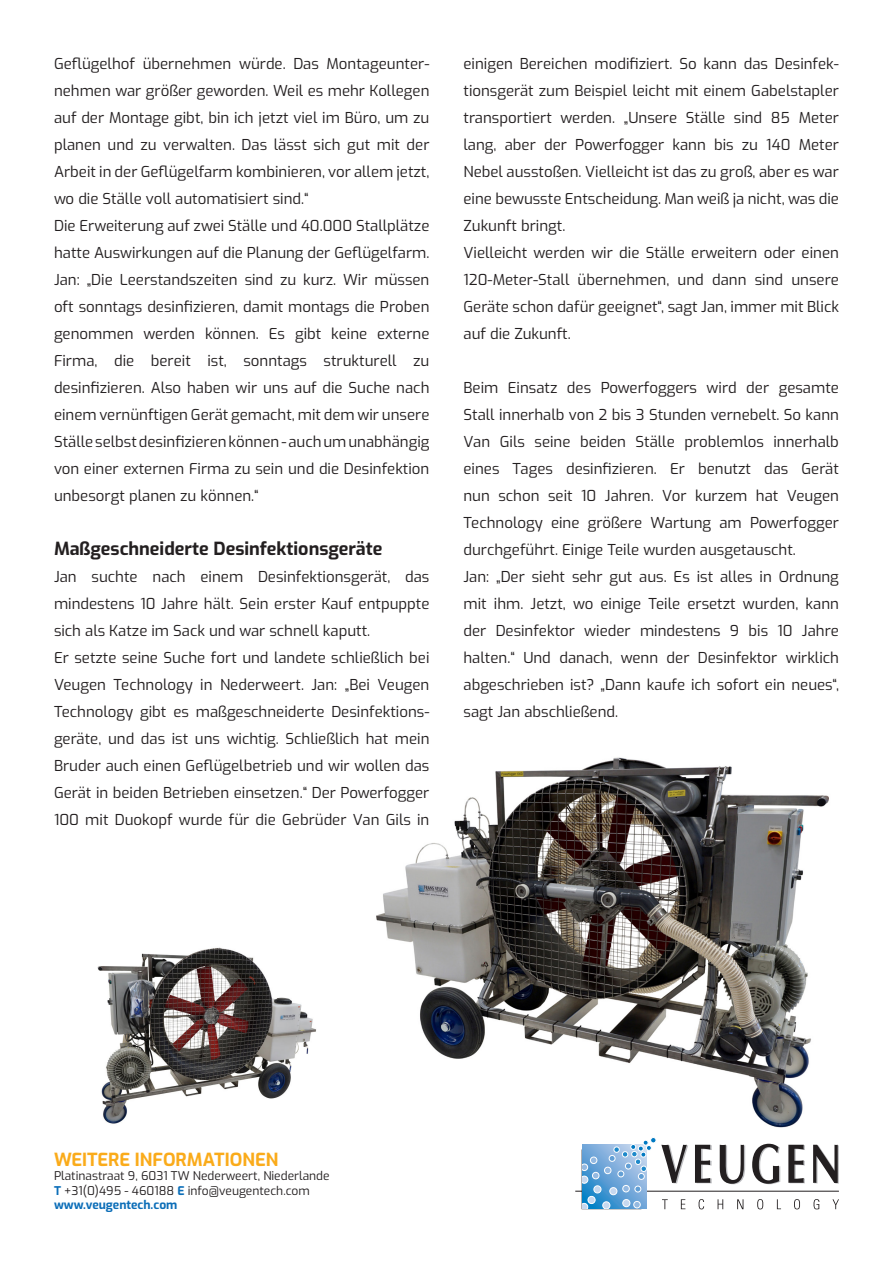
<style>
.page{position:relative;width:893px;height:1263px;background:#fff}
.page>*{position:absolute;margin:0;border:0;box-sizing:border-box;transform-origin:0 0}
.t1{font:700 18px "Exo";color:#231f20}
.t2{font:700 18px "Exo";color:#faab1a}
.t3{font:15px/27px "Exo";color:#231f20;text-align:justify}
.t4{font:12px "Exo";color:#231f20}
.t5{font:700 12px "Exo";color:#0c6eb8}
.s1{font-weight:700;color:#0c6eb8}
</style>
<div class="page">
<img style="left:376px;top:757px;width:453px;height:371px">
<img style="left:97px;top:947px;width:219px;height:177px">
<svg style="left:695px;top:1145px;width:17px;height:38px"></svg>
<svg style="left:720px;top:1145px;width:25px;height:39px"></svg>
<svg style="left:752px;top:1144px;width:28px;height:40px"></svg>
<svg style="left:788px;top:1145px;width:17px;height:38px"></svg>
<svg style="left:813px;top:1145px;width:26px;height:38px"></svg>
<hr style="left:575px;top:1191px;width:264px;height:1px;background:#231f20">
<svg style="left:699px;top:1199px;width:5px;height:10px"></svg>
<svg style="left:718px;top:1199px;width:5px;height:10px"></svg>
<svg style="left:737px;top:1199px;width:6px;height:10px"></svg>
<svg style="left:757px;top:1199px;width:6px;height:10px"></svg>
<svg style="left:777px;top:1199px;width:4px;height:10px"></svg>
<svg style="left:794px;top:1199px;width:6px;height:10px"></svg>
<svg style="left:813px;top:1199px;width:6px;height:10px"></svg>
<svg style="left:832px;top:1199px;width:7px;height:10px"></svg>
<svg style="left:581px;top:1137px;width:107px;height:72px"></svg>
<p class="t3" style="left:54px;top:49px;width:377px">Geflügelhof übernehmen würde. Das Montageunter&shy;nehmen war größer geworden. Weil es mehr Kollegen auf der Montage gibt, bin ich jetzt viel im Büro, um zu planen und zu verwalten. Das lässt sich gut mit der Arbeit in der Geflügelfarm kombinieren, vor allem jetzt, wo die Ställe voll automatisiert sind.“</p>
<p class="t3" style="left:54px;top:211px;width:377px">Die Erweiterung auf zwei Ställe und 40.000 Stallplätze hatte Auswirkungen auf die Planung der Geflügelfarm.<br>Jan: „Die Leerstandszeiten sind zu kurz. Wir müssen oft sonntags desinfizieren, damit montags die Proben genommen werden können. Es gibt keine externe Firma, die bereit ist, sonntags strukturell zu desinfizieren. Also haben wir uns auf die Suche nach einem vernünftigen Gerät gemacht, mit dem wir unsere Ställe selbst desinfizieren können - auch um unabhängig von einer externen Firma zu sein und die Desinfektion unbesorgt planen zu können.“</p>
<p class="t1" style="left:54px;top:535px;width:330px">Maßgeschneiderte Desinfektionsgeräte</p>
<p class="t3" style="left:54px;top:562px;width:377px">Jan suchte nach einem Desinfektionsgerät, das mindestens 10 Jahre hält. Sein erster Kauf entpuppte sich als Katze im Sack und war schnell kaputt.</p>
<p class="t3" style="left:54px;top:643px;width:377px">Er setzte seine Suche fort und landete schließlich bei Veugen Technology in Nederweert. Jan: „Bei Veugen Technology gibt es maßgeschneiderte Desinfektions&shy;geräte, und das ist uns wichtig. Schließlich hat mein Bruder auch einen Geflügelbetrieb und wir wollen das Gerät in beiden Betrieben einsetzen.“ Der Powerfogger 100 mit Duokopf wurde für die Gebrüder Van Gils in</p>
<p class="t3" style="left:463px;top:49px;width:377px">einigen Bereichen modifiziert. So kann das Desinfek&shy;tionsgerät zum Beispiel leicht mit einem Gabelstapler transportiert werden. „Unsere Ställe sind 85 Meter lang, aber der Powerfogger kann bis zu 140 Meter Nebel ausstoßen. Vielleicht ist das zu groß, aber es war eine bewusste Entscheidung. Man weiß ja nicht, was die Zukunft bringt.</p>
<p class="t3" style="left:463px;top:238px;width:377px">Vielleicht werden wir die Ställe erweitern oder einen 120-Meter-Stall übernehmen, und dann sind unsere Geräte schon dafür geeignet“, sagt Jan, immer mit Blick auf die Zukunft.</p>
<p class="t3" style="left:463px;top:373px;width:377px">Beim Einsatz des Powerfoggers wird der gesamte Stall innerhalb von 2 bis 3 Stunden vernebelt. So kann Van Gils seine beiden Ställe problemlos innerhalb eines Tages desinfizieren. Er benutzt das Gerät nun schon seit 10 Jahren. Vor kurzem hat Veugen Technology eine größere Wartung am Powerfogger durchgeführt. Einige Teile wurden ausgetauscht.</p>
<p class="t3" style="left:463px;top:562px;width:377px">Jan: „Der sieht sehr gut aus. Es ist alles in Ordnung mit ihm. Jetzt, wo einige Teile ersetzt wurden, kann der Desinfektor wieder mindestens 9 bis 10 Jahre halten.“ Und danach, wenn der Desinfektor wirklich abgeschrieben ist? „Dann kaufe ich sofort ein neues“, sagt Jan abschließend.</p>
<p class="t2" style="left:54px;top:1145px;width:226px">WEITERE INFORMATIONEN</p>
<p class="t4" style="left:54px;top:1167px;width:277px">Platinastraat 9, 6031 TW Nederweert, Niederlande</p>
<p class="t4" style="left:54px;top:1181px;width:257px"><span class="s1">T</span> +31(0)495 - 460188 <span class="s1">E</span> info@veugentech.com</p>
<p class="t5" style="left:54px;top:1195px;width:125px">www.veugentech.com</p>
</div>
